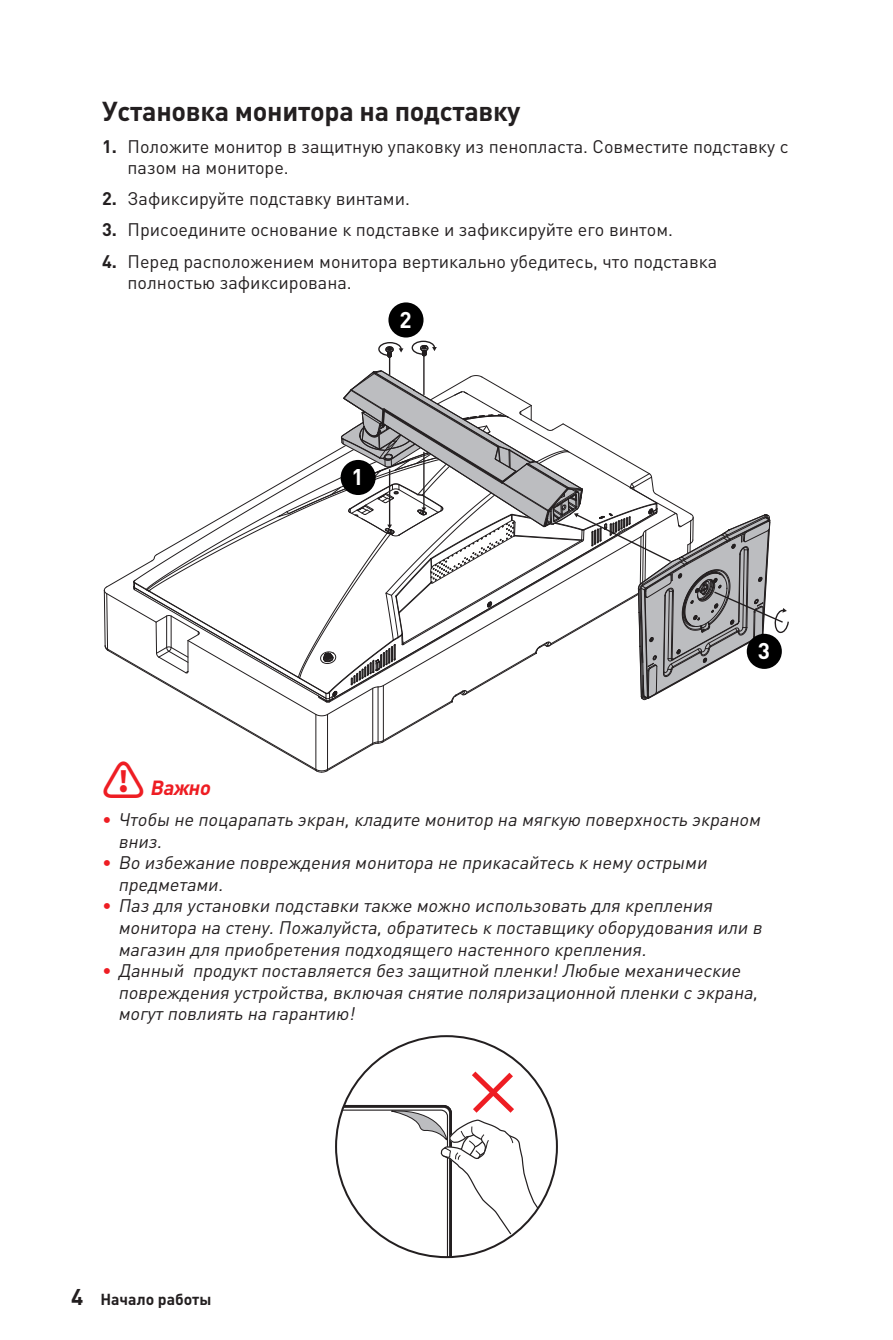
<style>
.page{position:relative;width:893px;height:1340px;background:#fff}
.page>*{position:absolute;margin:0;border:0;box-sizing:border-box;transform-origin:0 0}
.Title_2{font:700 27px "MSI Din Pro Noto CJK";letter-spacing:-.01em;color:#231f20}
.Number{font:700 22.5px "MSI Din Pro Noto CJK";color:#fff}
.t1{font:italic 700 20.25px "MSI Din Pro Noto CJK";color:#ee1d23}
.t2{font:italic 18px/21.6px "MSI Din Pro Noto CJK";color:#231f20}
.t3{font:18px/21.6px "MSI Din Pro Noto CJK";color:#231f20}
.t4{font:700 15.75px "MSI Din Pro Noto CJK";color:#231f20}
.s1{font-weight:700}
.s2{font-style:normal;font-size:42.75px}
.s3{font-weight:700;font-style:normal;color:#ee1d23}
.s4{font-size:22.5px}
</style>
<div class="page">
<svg style="left:103px;top:340px;width:686px;height:433px"></svg>
<div style="left:342px;top:461px;width:32px;height:32px;background:#000;border-radius:50%"></div>
<div style="left:341px;top:460px;width:35px;height:35px;border:3px solid #000;border-radius:50%"></div>
<div style="left:390px;top:304px;width:32px;height:32px;background:#000;border-radius:50%"></div>
<div style="left:388px;top:302px;width:35px;height:35px;border:3px solid #000;border-radius:50%"></div>
<div style="left:748px;top:635px;width:32px;height:32px;background:#000;border-radius:50%"></div>
<div style="left:747px;top:634px;width:35px;height:35px;border:3px solid #000;border-radius:50%"></div>
<svg style="left:336px;top:1066px;width:210px;height:191px"></svg>
<p class="Title_2" style="left:102px;top:96px;width:420px">Установка монитора на подставку</p>
<p class="t3" style="left:128px;top:135px;width:662px;text-indent:-26px"><span class="s1">1.</span> Положите монитор в защитную упаковку из пенопласта. Совместите подставку с пазом на мониторе.</p>
<p class="t3" style="left:102px;top:188px;width:309px"><span class="s1">2.</span> Зафиксируйте подставку винтами.</p>
<p class="t3" style="left:102px;top:219px;width:572px"><span class="s1">3.</span> Присоедините основание к подставке и зафиксируйте его винтом.</p>
<p class="t3" style="left:128px;top:251px;width:591px;text-indent:-26px"><span class="s1">4.</span> Перед расположением монитора вертикально убедитесь, что подставка полностью зафиксирована.</p>
<p class="Number" style="left:399px;top:307px;width:14px">2</p>
<p class="Number" style="left:352px;top:464px;width:14px">1</p>
<p class="Number" style="left:758px;top:638px;width:14px">3</p>
<p class="t1" style="left:102px;top:776px;width:120px"><span class="s2">⚠</span> Важно</p>
<p class="t2" style="left:118px;top:809px;width:653px;text-indent:-16px"><span class="s3">∙</span> Чтобынепоцарапатьэкран,кладитемониторнамягкуюповерхностьэкраном вниз.</p>
<p class="t2" style="left:118px;top:852px;width:599px;text-indent:-16px"><span class="s3">∙</span> Воизбежаниеповреждениямониторанеприкасайтеськнемуострыми предметами.</p>
<p class="t2" style="left:118px;top:895px;width:654px;text-indent:-16px"><span class="s3">∙</span> Паздляустановкиподставкитакжеможноиспользоватьдлякрепления мониторанастену.Пожалуйста,обратитеськпоставщикуоборудованияилив магазиндляприобретенияподходящегонастенногокрепления.</p>
<p class="t2" style="left:118px;top:960px;width:650px;text-indent:-16px"><span class="s3">∙</span> Данныйпродуктпоставляетсябеззащитнойпленки!Любыемеханические поврежденияустройства,включаяснятиеполяризационнойпленкисэкрана, могутповлиятьнагарантию!</p>
<p class="t4" style="left:71px;top:1289px;width:142px"><span class="s4">4</span> Начало работы</p>
</div>
